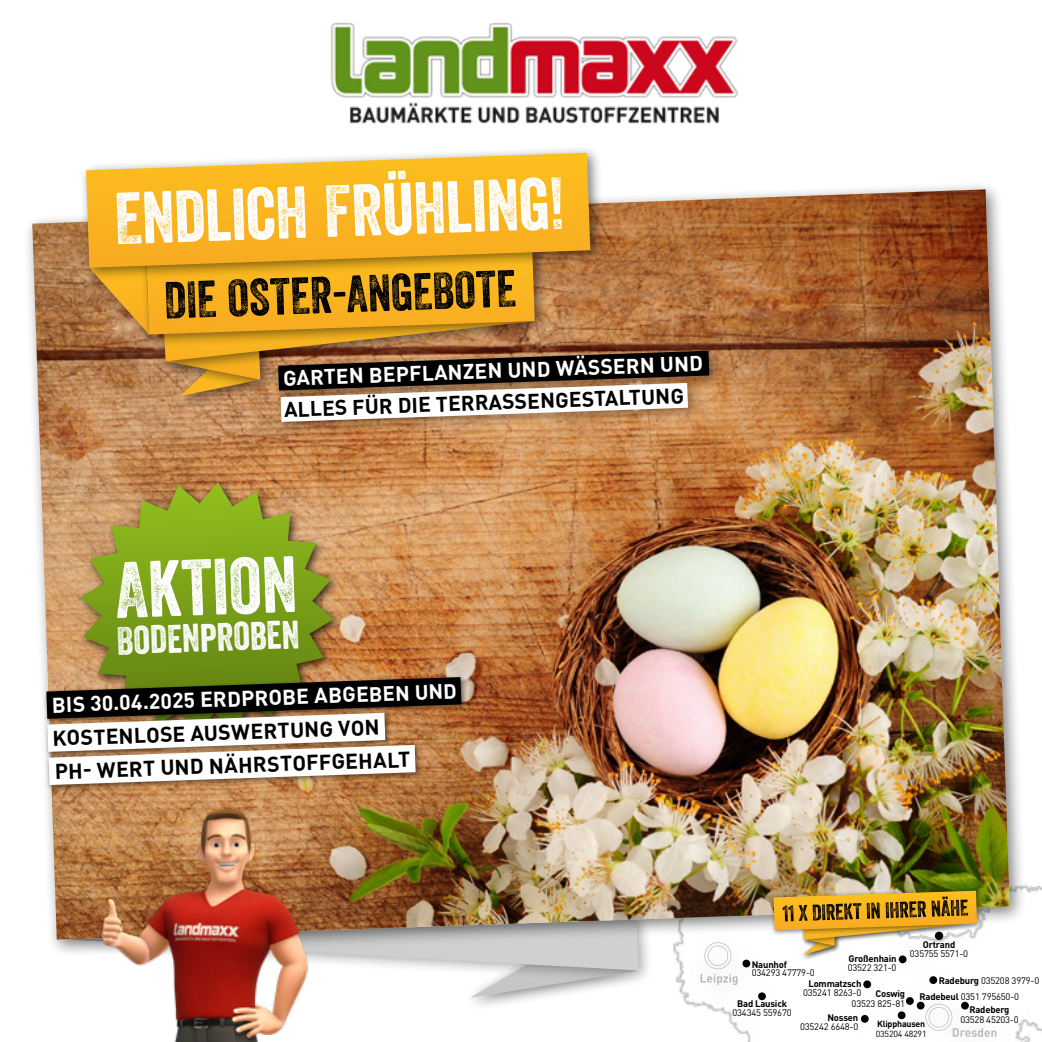
<style>
.page{position:relative;width:1042px;height:1042px;background:#fff}
.page>*{position:absolute;margin:0;border:0;box-sizing:border-box;transform-origin:0 0}
.t1{font:77px "Veneer Two";color:#fff}
.t2{font:71.05px "Veneer Two";color:#fff}
.t3{font:50.4px "Veneer Two";color:#000}
.t4{font:38.5px "Veneer Two";color:#fff}
.t5{font:700 21.18px/33.2px "DIN Pro";color:#000}
.t6{font:700 21.18px "DIN Pro";color:#fff}
.t7{font:700 21px "DIN Pro";color:#000}
.t8{font:700 21px "DIN Pro";color:#fff}
.t9{font:9.45px "DIN Pro";letter-spacing:-.02em;color:#000}
.t10{font:700 9.45px "DIN Pro";letter-spacing:-.02em;color:#000}
.t11{font:700 8.75px "DIN Pro";letter-spacing:-.02em;color:#000}
.t12{font:8.75px "DIN Pro";letter-spacing:-.02em;color:#000}
.s1{font-size:20.47px}
.s2{font-weight:700}
</style>
<div class="page">
<div style="left:671px;top:945px;width:95px;height:69px;background:#000;opacity:.27"></div>
<div style="left:924px;top:999px;width:100px;height:43px;background:#000;opacity:.27"></div>
<div style="left:933px;top:973px;width:64px;height:65px;background:#fff"></div>
<div style="left:677px;top:913px;width:83px;height:84px;background:#000;opacity:.27"></div>
<svg style="left:700px;top:957px;width:15px;height:28px"></svg>
<div style="left:898px;top:975px;width:83px;height:67px;background:#fff"></div>
<svg style="left:941px;top:1003px;width:55px;height:34px"></svg>
<div style="left:878px;top:968px;width:63px;height:65px;background:#000;opacity:.27"></div>
<div style="left:906px;top:997px;width:8px;height:8px;background:#000;border-radius:50%"></div>
<div style="left:835px;top:952px;width:64px;height:64px;background:#fff"></div>
<div style="left:863px;top:980px;width:8px;height:8px;background:#000;border-radius:50%"></div>
<div style="left:833px;top:986px;width:63px;height:56px;background:#fff"></div>
<div style="left:861px;top:1015px;width:7px;height:8px;background:#000;border-radius:50%"></div>
<div style="left:715px;top:931px;width:63px;height:65px;background:#000;opacity:.27"></div>
<svg style="left:742px;top:959px;width:8px;height:8px"></svg>
<div style="left:730px;top:964px;width:64px;height:64px;background:#fff"></div>
<div style="left:758px;top:992px;width:8px;height:8px;background:#000;border-radius:50%"></div>
<div style="left:462px;top:952px;width:189px;height:59px;background:#000;opacity:.5"></div>
<svg style="left:326px;top:957px;width:313px;height:41px"></svg>
<div style="left:23px;top:180px;width:1004px;height:777px;background:#000;opacity:.5"></div>
<img style="left:32px;top:189px;width:978px;height:750px">
<div style="left:270px;top:343px;width:453px;height:62px;background:#000;opacity:.35"></div>
<div style="left:273px;top:376px;width:429px;height:60px;background:#000;opacity:.35"></div>
<div style="left:799px;top:919px;width:180px;height:41px;background:#fff"></div>
<div style="left:800px;top:939px;width:41px;height:21px;background:#000;opacity:.5"></div>
<div style="left:770px;top:887px;width:212px;height:49px;background:#000;opacity:.5"></div>
<svg style="left:773px;top:890px;width:204px;height:65px"></svg>
<div style="left:84px;top:256px;width:80px;height:91px;background:#000;opacity:.5"></div>
<svg style="left:89px;top:245px;width:620px;height:177px;background:#b48648"></svg>
<div style="left:79px;top:145px;width:526px;height:137px;background:#000;opacity:.5"></div>
<svg style="left:86px;top:153px;width:504px;height:115px;background:#f3b631"></svg>
<img style="left:330px;top:22px;width:408px;height:102px">
<img style="left:80px;top:804px;width:246px;height:238px">
<div style="left:76px;top:477px;width:268px;height:268px;background:#000;opacity:.75"></div>
<svg style="left:80px;top:482px;width:254px;height:192px;background:#8e9c2b"></svg>
<div style="left:46px;top:742px;width:376px;height:49px;background:#000;opacity:.5"></div>
<div style="left:44px;top:674px;width:424px;height:51px;background:#000;opacity:.5"></div>
<svg style="left:46px;top:677px;width:415px;height:108px"></svg>
<h2 class="t2" style="left:113px;top:175px;width:453px;rotate:-2deg">Endlich Frühling!</h2>
<h3 class="t3" style="left:163px;top:270px;width:354px;rotate:-2deg">DIE OSTER-ANGEBOTE</h3>
<h3 class="t8" style="left:282px;top:362px;width:422px;rotate:-2deg">GARTEN BEPFLANZEN UND WÄSSERN UND</h3>
<h3 class="t7" style="left:284px;top:393px;width:401px;rotate:-2deg">ALLES FÜR DIE TERRASSENGESTALTUNG</h3>
<h1 class="t1" style="left:114px;top:543px;width:184px;rotate:-2deg">Aktion</h1>
<h3 class="t4" style="left:116px;top:617px;width:184px;rotate:-2deg">Bodenproben</h3>
<h3 class="t6" style="left:51px;top:688px;width:407px;rotate:-2deg">BIS 30.04.2025 ERDPROBE ABGE<span class="s1">BEN UND</span></h3>
<h3 class="t5" style="left:52px;top:720px;width:358px;rotate:-2deg">KOSTENLOSE AUSWERTUNG VON<br>PH- WERT UND NÄHRSTOFFGEHALT</h3>
<p class="t10" style="left:923px;top:937px;width:34px">Ortrand</p>
<p class="t9" style="left:910px;top:946px;width:60px">035755 5571-0</p>
<p class="t9" style="left:939px;top:973px;width:102px"><span class="s2">Radeburg</span> 035208 3979-0</p>
<p class="t11" style="left:877px;top:1017px;width:50px">Klipphausen</p>
<p class="t12" style="left:876px;top:1027px;width:52px">035204 48291</p>
<p class="t10" style="left:848px;top:951px;width:50px">Großenhain</p>
<p class="t9" style="left:848px;top:960px;width:50px">03522 321-0</p>
<p class="t10" style="left:752px;top:957px;width:37px">Naunhof</p>
<p class="t9" style="left:752px;top:966px;width:65px">034293 47779-0</p>
<p class="t10" style="left:808px;top:976px;width:54px">Lommatzsch</p>
<p class="t9" style="left:803px;top:985px;width:60px">035241 8263-0</p>
<p class="t10" style="left:875px;top:986px;width:31px">Coswig</p>
<p class="t9" style="left:851px;top:997px;width:55px">03523 825-81</p>
<p class="t10" style="left:827px;top:1010px;width:32px">Nossen</p>
<p class="t9" style="left:800px;top:1019px;width:60px">035242 6648-0</p>
<p class="t9" style="left:919px;top:989px;width:101px"><span class="s2">Radebeul</span> 0351 795650-0</p>
<p class="t10" style="left:737px;top:996px;width:51px">Bad Lausick</p>
<p class="t9" style="left:732px;top:1005px;width:61px">034345 559670</p>
<p class="t10" style="left:969px;top:1002px;width:41px">Radeberg</p>
<p class="t9" style="left:960px;top:1012px;width:60px">03528 45203-0</p>
</div>
